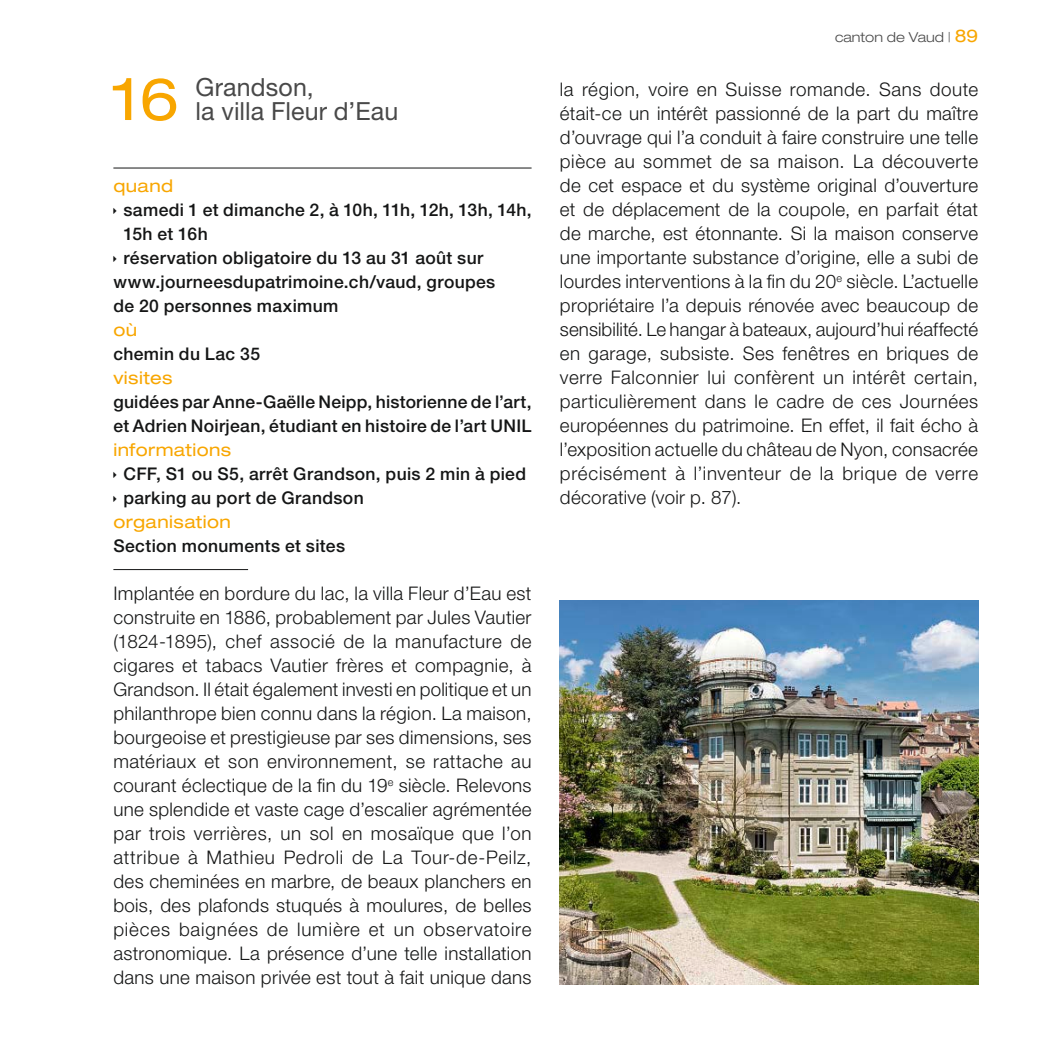
<style>
.page{position:relative;width:1049px;height:1049px;background:#fff}
.page>*{position:absolute;margin:0;border:0;box-sizing:border-box;transform-origin:0 0}
.t1{font:expanded 58.5px "Helvetica Neue LT Std";color:#f8a600}
.t2{font:25px/24px "Helvetica Neue LT Std";letter-spacing:.005em;color:#494949}
.t3{font:300 18.75px/24px "Helvetica Neue LT Std";letter-spacing:.02em;color:#151616;text-align:justify}
.t4{font:500 17.5px/24px "Helvetica Neue LT Std";letter-spacing:.02em;color:#151616}
.t5{font:expanded 17.5px "Helvetica Neue LT Std";letter-spacing:.025em;color:#f8a600}
.t6{font:300 expanded 13.75px "Helvetica Neue LT Std";color:#494949}
.s1{font-weight:400;font-size:17.5px;color:#f8a600}
</style>
<div class="page">
<img style="left:560px;top:600px;width:418px;height:384px">
<hr style="left:113px;top:168px;width:419px;height:1px;background:#151616">
<hr style="left:113px;top:569px;width:135px;height:1px;background:#151616">
<h1 class="t1" style="left:113px;top:64px;width:67px">16</h1>
<h2 class="t2" style="left:195px;top:75px;width:204px">Grandson,<br>la villa Fleur d’Eau</h2>
<p class="t5" style="left:113px;top:175px;width:61px">quand</p>
<p class="t4" style="left:123px;top:198px;width:410px">samedi 1 et dimanche 2, à 10h, 11h, 12h, 13h, 14h,</p>
<p class="t4" style="left:123px;top:222px;width:86px">15h et 16h</p>
<p class="t4" style="left:123px;top:246px;width:361px">réservation obligatoire du 13 au 31 août sur</p>
<p class="t4" style="left:113px;top:270px;width:383px">www.journeesdupatrimoine.ch/vaud, groupes</p>
<p class="t4" style="left:113px;top:294px;width:227px">de 20 personnes maximum</p>
<p class="t5" style="left:113px;top:319px;width:25px">où</p>
<p class="t4" style="left:113px;top:342px;width:148px">chemin du Lac 35</p>
<p class="t5" style="left:113px;top:367px;width:61px">visites</p>
<p class="t4" style="left:113px;top:390px;width:420px">guidées par Anne-Gaëlle Neipp, historienne de l’art, et Adrien Noirjean, étudiant en histoire de l’art UNIL</p>
<p class="t5" style="left:113px;top:439px;width:119px">informations</p>
<p class="t4" style="left:123px;top:462px;width:404px">CFF, S1 ou S5, arrêt Grandson, puis 2 min à pied parking au port de Grandson</p>
<p class="t5" style="left:113px;top:511px;width:119px">organisation</p>
<p class="t4" style="left:113px;top:533px;width:233px">Section monuments et sites</p>
<p class="t3" style="left:113px;top:581px;width:420px">Implantée en bordure du lac, la villa Fleur d’Eau est construite en 1886, probablement par Jules Vautier (1824-1895), chef associé de la manufacture de cigares et tabacs Vautier frères et compagnie, à Grandson. Il était également investi en politique et un philanthrope bien connu dans la région. La maison, bourgeoise et prestigieuse par ses dimensions, ses matériaux et son environnement, se rattache au courant éclectique de la fin du 19<sup>e</sup> siècle. Relevons une splendide et vaste cage d’escalier agrémentée par trois verrières, un sol en mosaïque que l’on attribue à Mathieu Pedroli de La Tour-de-Peilz, des cheminées en marbre, de beaux planchers en bois, des plafonds stuqués à moulures, de belles pièces baignées de lumière et un observatoire astronomique. La présence d’une telle installation dans une maison privée est tout à fait unique dans</p>
<p class="t6" style="left:835px;top:29px;width:145px">canton de Vaud | <span class="s1">89</span></p>
<p class="t3" style="left:560px;top:77px;width:420px">la région, voire en Suisse romande. Sans doute était-ce un intérêt passionné de la part du maître d’ouvrage qui l’a conduit à faire construire une telle pièce au sommet de sa maison. La découverte de cet espace et du système original d’ouverture et de déplacement de la coupole, en parfait état de marche, est étonnante. Si la maison conserve une importante substance d’origine, elle a subi de lourdes interventions à la fin du 20<sup>e</sup> siècle. L’actuelle propriétaire l’a depuis rénovée avec beaucoup de sensibilité. Le hangar à bateaux, aujourd’hui réaffecté en garage, subsiste. Ses fenêtres en briques de verre Falconnier lui confèrent un intérêt certain, particulièrement dans le cadre de ces Journées européennes du patrimoine. En effet, il fait écho à l’exposition actuelle du château de Nyon, consacrée précisément à l’inventeur de la brique de verre décorative (voir p. 87).</p>
</div>
